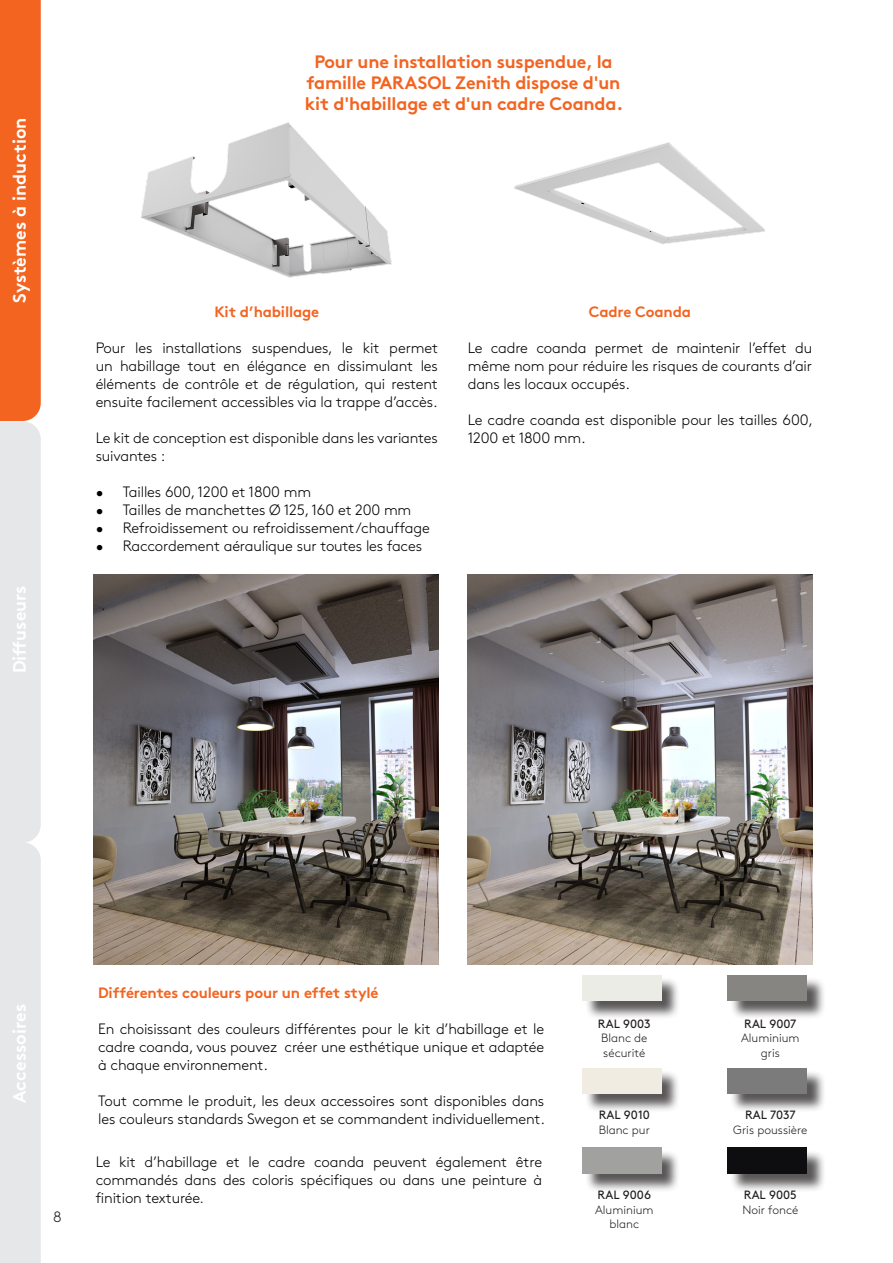
<style>
.page{position:relative;width:893px;height:1263px;background:#fff}
.page>*{position:absolute;margin:0;border:0;box-sizing:border-box;transform-origin:0 0}
.t1{font:700 18px/21px "Swegon Brown";letter-spacing:-.01em;color:#f36421;text-align:center}
.t2{font:700 18px "Swegon Brown";color:#fff}
.t3{font:300 15px/18px "Swegon Brown";letter-spacing:-.01em;color:#000;text-align:justify}
.t4{font:700 15px "Swegon Brown";letter-spacing:-.01em;color:#f36421}
.t5{font:300 15px "Swegon Brown";color:#231f20}
.t6{font:300 12px/14.4px "Swegon Brown";color:#231f20;text-align:center}
.t7{font:12px "Swegon Brown";color:#231f20}
.s1{font-family:"Frutiger LT Std";font-weight:400;font-size:12px;color:#231f20}
</style>
<div class="page">
<svg style="left:0;top:0;width:41px;height:1263px;background:#eabba7"></svg>
<img style="left:514px;top:142px;width:251px;height:102px">
<img style="left:141px;top:122px;width:251px;height:156px">
<img style="left:94px;top:574px;width:345px;height:391px">
<img style="left:467px;top:574px;width:345px;height:391px">
<div style="left:585px;top:977px;width:95px;height:42px;background:#231f20;opacity:.75"></div>
<div style="left:583px;top:975px;width:78px;height:25px;background:#ecece7"></div>
<div style="left:730px;top:1150px;width:96px;height:42px;background:#231f20;opacity:.75"></div>
<div style="left:728px;top:1148px;width:79px;height:25px;background:#0e0e10"></div>
<div style="left:730px;top:1070px;width:96px;height:42px;background:#231f20;opacity:.75"></div>
<div style="left:728px;top:1068px;width:79px;height:25px;background:#7a7b7a"></div>
<div style="left:585px;top:1150px;width:95px;height:42px;background:#231f20;opacity:.75"></div>
<div style="left:583px;top:1148px;width:78px;height:25px;background:#a1a1a0"></div>
<div style="left:730px;top:977px;width:96px;height:42px;background:#231f20;opacity:.75"></div>
<div style="left:728px;top:975px;width:79px;height:25px;background:#878581"></div>
<div style="left:585px;top:1070px;width:95px;height:42px;background:#231f20;opacity:.75"></div>
<div style="left:583px;top:1068px;width:78px;height:25px;background:#f1ece1"></div>
<p class="t2" style="left:5px;top:303px;width:187px;rotate:-90deg">Systèmes à induction</p>
<p class="t2" style="left:5px;top:673px;width:90px;rotate:-90deg">Diffuseurs</p>
<p class="t1" style="left:305px;top:49px;width:320px">Pour une installation suspendue, la famille PARASOL Zenith dispose d'un kit d'habillage et d'un cadre Coanda.</p>
<p class="t4" style="left:214px;top:299px;width:106px">Kit d’habillage</p>
<p class="t3" style="left:96px;top:337px;width:344px">Pour les installations suspendues, le kit permet un habillage tout en élégance en dissimulant les éléments de contrôle et de régulation, qui restent ensuite facilement accessibles via la trappe d’accès.</p>
<p class="t3" style="left:96px;top:427px;width:344px">Le kit de conception est disponible dans les variantes suivantes :</p>
<p class="t3" style="left:96px;top:481px;width:217px">• Tailles 600, 1200 et 1800 mm</p>
<p class="t3" style="left:96px;top:499px;width:317px">• Tailles de manchettes Ø 125, 160 et 200 mm</p>
<p class="t3" style="left:96px;top:517px;width:336px">• Refroidissement ou refroidissement/chauffage</p>
<p class="t3" style="left:96px;top:535px;width:328px">• Raccordement aéraulique sur toutes les faces</p>
<p class="t4" style="left:589px;top:299px;width:104px">Cadre Coanda</p>
<p class="t3" style="left:468px;top:337px;width:346px">Le cadre coanda permet de maintenir l’effet du même nom pour réduire les risques de courants d’air dans les locaux occupés.</p>
<p class="t3" style="left:468px;top:409px;width:347px">Le cadre coanda est disponible pour les tailles 600,<br>1200 et 1800 mm.</p>
<p class="t2" style="left:5px;top:1103px;width:100px;rotate:-90deg">Accessoires</p>
<p class="t5" style="left:53px;top:1206px;width:10px">8</p>
<p class="t4" style="left:98px;top:980px;width:282px">Différentes couleurs pour un effet stylé</p>
<p class="t3" style="left:98px;top:1018px;width:448px">En choisissant des couleurs différentes pour le kit d’habillage et le cadre coanda, vous pouvez créer une esthétique unique et adaptée à chaque environnement.</p>
<p class="t3" style="left:98px;top:1090px;width:448px">Tout comme le produit, les deux accessoires sont disponibles dans les couleurs standards Swegon et se commandent individuellement.</p>
<p class="t3" style="left:96px;top:1151px;width:448px">Le kit d’habillage et le cadre coanda peuvent également être commandés dans des coloris spécifiques ou dans une peinture à finition texturée<span class="s1">.</span></p>
<p class="t7" style="left:598px;top:1014px;width:54px">RAL 9003</p>
<p class="t6" style="left:601px;top:1030px;width:48px;text-align:left">Blanc de sécurité</p>
<p class="t7" style="left:599px;top:1106px;width:53px">RAL 9010</p>
<p class="t6" style="left:599px;top:1122px;width:53px">Blanc pur</p>
<p class="t7" style="left:598px;top:1186px;width:55px">RAL 9006</p>
<p class="t6" style="left:595px;top:1201px;width:60px">Aluminium blanc</p>
<p class="t7" style="left:744px;top:1014px;width:54px">RAL 9007</p>
<p class="t6" style="left:741px;top:1030px;width:60px">Aluminium gris</p>
<p class="t7" style="left:745px;top:1106px;width:52px">RAL 7037</p>
<p class="t6" style="left:733px;top:1122px;width:76px">Gris poussière</p>
<p class="t7" style="left:744px;top:1186px;width:54px">RAL 9005</p>
<p class="t6" style="left:742px;top:1201px;width:57px">Noir foncé</p>
</div>
